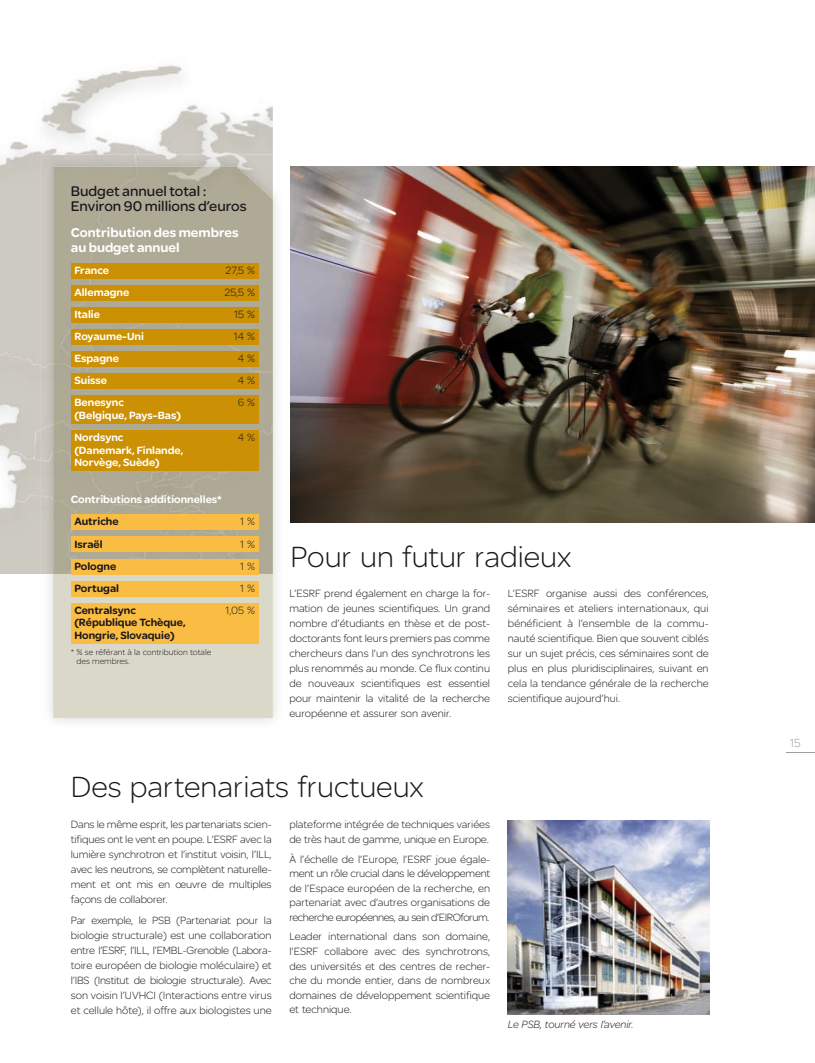
<style>
.page{position:relative;width:815px;height:1063px;background:#fff}
.page>*{position:absolute;margin:0;border:0;box-sizing:border-box;transform-origin:0 0}
.t1{font:300 31.25px "SE Optimist";color:#1a171c}
.t2{font:15px/15px "SE Optimist";color:#1a171c}
.t3{font:900 13.75px/15px "SE Optimist";color:#fff}
.t4{font:300 12.5px "SE Optimist";color:#9d9ea0}
.t5{font:300 11.25px/15px "SE Optimist";color:#1a171c;text-align:justify}
.t6{font:900 11.25px/22.1px "SE Optimist";color:#fff}
.t7{font:900 11.25px/12.5px "SE Optimist";color:#1a171c}
.t8{font:italic 300 11.25px "SE Optimist";letter-spacing:-.01em;color:#1a171c}
.t9{font:300 8.75px/8.8px "SE Optimist";color:#1a171c}
</style>
<div class="page">
<img style="left:0;top:65px;width:273px;height:509px">
<img style="left:41px;top:154px;width:232px;height:420px">
<div style="left:53px;top:574px;width:220px;height:144px;background:#dad8c8"></div>
<img style="left:53px;top:167px;width:220px;height:407px">
<img style="left:291px;top:167px;width:524px;height:356px">
<div style="left:71px;top:263px;width:188px;height:15px;background:#cb9004"></div>
<div style="left:71px;top:285px;width:188px;height:15px;background:#cb9004"></div>
<div style="left:71px;top:308px;width:188px;height:15px;background:#cb9004"></div>
<div style="left:71px;top:330px;width:188px;height:15px;background:#cb9004"></div>
<div style="left:71px;top:352px;width:188px;height:15px;background:#cb9004"></div>
<div style="left:71px;top:374px;width:188px;height:15px;background:#cb9004"></div>
<div style="left:71px;top:396px;width:188px;height:15px;background:#cb9004"></div>
<div style="left:71px;top:408px;width:188px;height:15px;background:#cb9004"></div>
<div style="left:71px;top:430px;width:188px;height:15px;background:#cb9004"></div>
<div style="left:71px;top:443px;width:188px;height:15px;background:#cb9004"></div>
<div style="left:71px;top:455px;width:188px;height:15px;background:#cb9004"></div>
<div style="left:71px;top:515px;width:188px;height:15px;background:#fabd43"></div>
<div style="left:71px;top:537px;width:188px;height:15px;background:#fabd43"></div>
<div style="left:71px;top:559px;width:188px;height:15px;background:#fabd43"></div>
<div style="left:71px;top:581px;width:188px;height:15px;background:#fabd43"></div>
<div style="left:71px;top:603px;width:188px;height:15px;background:#fabd43"></div>
<div style="left:71px;top:616px;width:188px;height:15px;background:#fabd43"></div>
<div style="left:71px;top:628px;width:188px;height:15px;background:#fabd43"></div>
<img style="left:508px;top:820px;width:201px;height:194px">
<h2 class="t2" style="left:71px;top:183px;width:177px">Budget annuel total :<br>Environ 90 millions d’euros</h2>
<p class="t3" style="left:71px;top:224px;width:169px">Contribution des membres au budget annuel</p>
<p class="t6" style="left:74px;top:259px;width:36px">France</p>
<p class="t5" style="left:226px;top:262px;width:31px">27,5 %</p>
<p class="t6" style="left:74px;top:281px;width:56px">Allemagne</p>
<p class="t5" style="left:225px;top:285px;width:32px">25,5 %</p>
<p class="t6" style="left:74px;top:303px;width:27px">Italie</p>
<p class="t5" style="left:234px;top:307px;width:22px">15 %</p>
<p class="t6" style="left:74px;top:325px;width:71px">Royaume-Uni</p>
<p class="t5" style="left:234px;top:329px;width:23px">14 %</p>
<p class="t6" style="left:74px;top:347px;width:46px">Espagne</p>
<p class="t5" style="left:238px;top:351px;width:19px">4 %</p>
<p class="t6" style="left:74px;top:369px;width:34px">Suisse</p>
<p class="t5" style="left:238px;top:373px;width:19px">4 %</p>
<p class="t6" style="left:74px;top:391px;width:51px">Benesync</p>
<p class="t5" style="left:238px;top:395px;width:19px">6 %</p>
<p class="t6" style="left:74px;top:404px;width:108px">(Belgique, Pays-Bas)<br>Nordsync</p>
<p class="t5" style="left:238px;top:430px;width:19px">4 %</p>
<p class="t6" style="left:74px;top:443px;width:111px;line-height:12.5px">(Danemark, Finlande,<br>Norvège, Suède)</p>
<p class="t6" style="left:71px;top:488px;width:153px">Contributions additionnelles*</p>
<p class="t7" style="left:74px;top:515px;width:46px">Autriche</p>
<p class="t5" style="left:240px;top:514px;width:16px">1 %</p>
<p class="t7" style="left:74px;top:537px;width:30px">Israël</p>
<p class="t5" style="left:240px;top:536px;width:16px">1 %</p>
<p class="t7" style="left:74px;top:559px;width:43px">Pologne</p>
<p class="t5" style="left:240px;top:558px;width:16px">1 %</p>
<p class="t7" style="left:74px;top:581px;width:46px">Portugal</p>
<p class="t5" style="left:240px;top:580px;width:16px">1 %</p>
<p class="t7" style="left:74px;top:603px;width:63px">Centralsync</p>
<p class="t5" style="left:226px;top:602px;width:31px">1,05 %</p>
<p class="t7" style="left:74px;top:616px;width:113px">(République Tchèque,<br>Hongrie, Slovaquie)</p>
<p class="t9" style="left:76px;top:648px;width:136px;text-indent:-6px">* % se référant à la contribution totale des membres.</p>
<h1 class="t1" style="left:291px;top:536px;width:282px">Pour un futur radieux</h1>
<p class="t5" style="left:289px;top:586px;width:202px">L’ESRF prend également en charge la for&shy;mation de jeunes scientifiques. Un grand nombre d’étudiants en thèse et de post&shy;doctorants font leurs premiers pas comme chercheurs dans l’un des synchrotrons les plus renommés au monde. Ce flux continu de nouveaux scientifiques est essentiel pour maintenir la vitalité de la recherche européenne et assurer son avenir.</p>
<p class="t5" style="left:508px;top:586px;width:202px">L’ESRF organise aussi des conférences, séminaires et ateliers internationaux, qui bénéficient à l’ensemble de la commu&shy;nauté scientifique. Bien que souvent ciblés sur un sujet précis, ces séminaires sont de plus en plus pluridisciplinaires, suivant en cela la tendance générale de la recherche scientifique aujourd’hui.</p>
<h1 class="t1" style="left:71px;top:766px;width:354px">Des partenariats fructueux</h1>
<p class="t5" style="left:71px;top:817px;width:202px">Dans le même esprit, les partenariats scien&shy;tifiques ont le vent en poupe. L’ESRF avec la lumière synchrotron et l’institut voisin, l’ILL, avec les neutrons, se complètent naturelle&shy;ment et ont mis en œuvre de multiples façons de collaborer.</p>
<p class="t5" style="left:71px;top:912px;width:202px">Par exemple, le PSB (Partenariat pour la biologie structurale) est une collaboration entre l’ESRF, l’ILL, l’EMBL-Grenoble (Labora&shy;toire européen de biologie moléculaire) et l’IBS (Institut de biologie structurale). Avec son voisin l’UVHCI (Interactions entre virus et cellule hôte), il offre aux biologistes une</p>
<p class="t5" style="left:289px;top:817px;width:202px">plateforme intégrée de techniques variées de très haut de gamme, unique en Europe.</p>
<p class="t5" style="left:289px;top:851px;width:202px;line-height:14.6px">à l’échelle de l’Europe, l’ESRF joue égale&shy;ment un rôle crucial dans le développement de l’Espace européen de la recherche, en partenariat avec d’autres organisations de recherche européennes, au sein d’EIROforum.</p>
<p class="t5" style="left:289px;top:929px;width:202px;line-height:14.6px">Leader international dans son domaine, l’ESRF collabore avec des synchrotrons, des universités et des centres de recher&shy;che du monde entier, dans de nombreux domaines de développement scientifique et technique.</p>
<p class="t8" style="left:508px;top:1017px;width:127px">Le PSB, tourné vers l’avenir.</p>
<p class="t4" style="left:790px;top:735px;width:12px">15</p>
</div>
